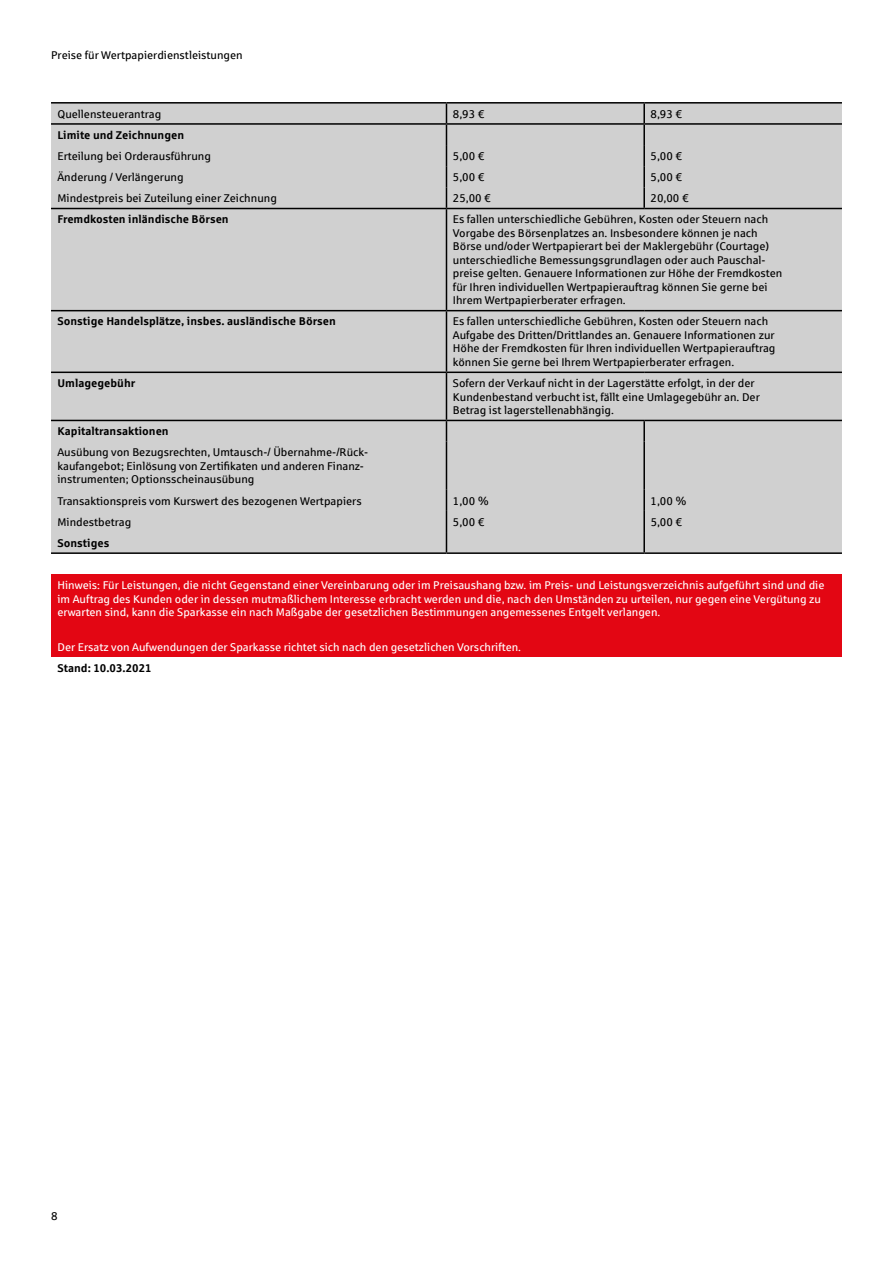
<style>
.page{position:relative;width:893px;height:1263px;background:#fff}
.page>*{position:absolute;margin:0;border:0;box-sizing:border-box;transform-origin:0 0}
.t1{font:11.25px/13.5px "Sparkasse Rg";color:#000}
.t2{font:11.25px/13.5px "Sparkasse Rg";color:#fff}
.t3{font:11.25px/13.5px "Sparkasse Rg Regular 2";color:#000}
.t4{font:700 11.25px "Sparkasse Rg";color:#000}
</style>
<div class="page">
<div style="left:51px;top:104px;width:791px;height:448px;background:#d0d0d0"></div>
<div style="left:51px;top:574px;width:791px;height:83px;background:#e30613"></div>
<svg style="left:643px;top:104px;width:2px;height:19px"></svg>
<hr style="left:643px;top:125px;width:2px;height:20px;background:#000">
<hr style="left:643px;top:145px;width:2px;height:21px;background:#000">
<hr style="left:643px;top:166px;width:2px;height:21px;background:#000">
<svg style="left:446px;top:104px;width:1px;height:104px"></svg>
<hr style="left:643px;top:187px;width:2px;height:21px;background:#000">
<hr style="left:446px;top:209px;width:1px;height:101px;background:#000">
<hr style="left:446px;top:311px;width:1px;height:61px;background:#000">
<hr style="left:446px;top:373px;width:1px;height:47px;background:#000">
<svg style="left:446px;top:421px;width:1px;height:21px"></svg>
<hr style="left:643px;top:421px;width:2px;height:21px;background:#000">
<hr style="left:446px;top:442px;width:1px;height:48px;background:#000">
<hr style="left:643px;top:442px;width:2px;height:48px;background:#000">
<hr style="left:643px;top:490px;width:2px;height:21px;background:#000">
<hr style="left:643px;top:511px;width:2px;height:21px;background:#000">
<svg style="left:446px;top:490px;width:1px;height:62px"></svg>
<hr style="left:643px;top:532px;width:2px;height:20px;background:#000">
<hr style="left:51px;top:123px;width:395px;height:2px;background:#000">
<hr style="left:446px;top:123px;width:198px;height:2px;background:#000">
<hr style="left:644px;top:123px;width:198px;height:2px;background:#000">
<hr style="left:51px;top:208px;width:395px;height:1px;background:#000">
<hr style="left:446px;top:208px;width:198px;height:1px;background:#000">
<hr style="left:644px;top:208px;width:198px;height:1px;background:#000">
<hr style="left:51px;top:310px;width:395px;height:1px;background:#000">
<hr style="left:446px;top:310px;width:198px;height:1px;background:#000">
<hr style="left:644px;top:310px;width:198px;height:1px;background:#000">
<hr style="left:51px;top:372px;width:395px;height:1px;background:#000">
<hr style="left:446px;top:372px;width:198px;height:1px;background:#000">
<hr style="left:644px;top:372px;width:198px;height:1px;background:#000">
<hr style="left:51px;top:420px;width:395px;height:1px;background:#000">
<hr style="left:446px;top:420px;width:198px;height:1px;background:#000">
<hr style="left:644px;top:420px;width:198px;height:1px;background:#000">
<hr style="left:51px;top:552px;width:395px;height:2px;background:#000">
<hr style="left:446px;top:552px;width:198px;height:2px;background:#000">
<hr style="left:644px;top:552px;width:198px;height:2px;background:#000">
<hr style="left:51px;top:102px;width:395px;height:2px;background:#000">
<hr style="left:446px;top:102px;width:198px;height:2px;background:#000">
<hr style="left:644px;top:102px;width:198px;height:2px;background:#000">
<p class="t1" style="left:51px;top:48px;width:193px">Preise für Wertpapierdienstleistungen</p>
<p class="t1" style="left:57px;top:107px;width:105px">Quellensteuerantrag</p>
<p class="t3" style="left:453px;top:107px;width:33px">8,93 €</p>
<p class="t3" style="left:651px;top:107px;width:33px">8,93 €</p>
<p class="t4" style="left:57px;top:128px;width:128px">Limite und Zeichnungen</p>
<p class="t3" style="left:57px;top:149px;width:155px">Erteilung bei Orderausführung</p>
<p class="t1" style="left:453px;top:149px;width:33px">5,00 €</p>
<p class="t1" style="left:651px;top:149px;width:33px">5,00 €</p>
<p class="t3" style="left:57px;top:170px;width:128px">Änderung / Verlängerung</p>
<p class="t1" style="left:453px;top:170px;width:33px">5,00 €</p>
<p class="t1" style="left:651px;top:170px;width:33px">5,00 €</p>
<p class="t1" style="left:57px;top:191px;width:221px">Mindestpreis bei Zuteilung einer Zeichnung</p>
<p class="t1" style="left:453px;top:191px;width:39px">25,00 €</p>
<p class="t1" style="left:651px;top:191px;width:39px">20,00 €</p>
<p class="t4" style="left:57px;top:212px;width:173px">Fremdkosten inländische Börsen</p>
<p class="t1" style="left:453px;top:212px;width:317px">Es fallen unterschiedliche Gebühren, Kosten oder Steuern nach<br>Vorgabe des Börsenplatzes an. Insbesondere können je nach</p>
<p class="t3" style="left:453px;top:239px;width:318px">Börse und/oder Wertpapierart bei der Maklergebühr (Courtage)</p>
<p class="t1" style="left:453px;top:253px;width:331px">unterschiedliche Bemessungsgrundlagen oder auch Pauschal&shy;preise gelten. Genauere Informationen zur Höhe der Fremdkosten für Ihren individuellen Wertpapierauftrag können Sie gerne bei Ihrem Wertpapierberater erfragen.</p>
<p class="t4" style="left:57px;top:314px;width:280px">Sonstige Handelsplätze, insbes. ausländische Börsen</p>
<p class="t1" style="left:453px;top:314px;width:317px">Es fallen unterschiedliche Gebühren, Kosten oder Steuern nach</p>
<p class="t3" style="left:453px;top:328px;width:323px">Aufgabe des Dritten/Drittlandes an. Genauere Informationen zur</p>
<p class="t1" style="left:453px;top:341px;width:324px">Höhe der Fremdkosten für Ihren individuellen Wertpapierauftrag können Sie gerne bei Ihrem Wertpapierberater erfragen.</p>
<p class="t4" style="left:57px;top:376px;width:79px">Umlagegebühr</p>
<p class="t1" style="left:453px;top:376px;width:308px">Sofern der Verkauf nicht in der Lagerstätte erfolgt, in der der<br>Kundenbestand verbucht ist, fällt eine Umlagegebühr an. Der<br>Betrag ist lagerstellenabhängig.</p>
<p class="t4" style="left:57px;top:424px;width:113px">Kapitaltransaktionen</p>
<p class="t3" style="left:57px;top:445px;width:311px">Ausübung von Bezugsrechten, Umtausch-/ Übernahme-/Rück&shy;kaufangebot; Einlösung von Zertifikaten und anderen Finanz&shy;instrumenten; Optionsscheinausübung</p>
<p class="t1" style="left:57px;top:493px;width:306px">Transaktionspreis vom Kurswert des bezogenen Wertpapiers</p>
<p class="t1" style="left:453px;top:493px;width:38px">1,00 %</p>
<p class="t1" style="left:651px;top:493px;width:38px">1,00 %</p>
<p class="t1" style="left:57px;top:515px;width:75px">Mindestbetrag</p>
<p class="t1" style="left:453px;top:515px;width:33px">5,00 €</p>
<p class="t1" style="left:651px;top:515px;width:33px">5,00 €</p>
<p class="t4" style="left:57px;top:536px;width:53px">Sonstiges</p>
<p class="t2" style="left:57px;top:578px;width:768px">Hinweis: Für Leistungen, die nicht Gegenstand einer Vereinbarung oder im Preisaushang bzw. im Preis- und Leistungsverzeichnis aufgeführt sind und die im Auftrag des Kunden oder in dessen mutmaßlichem Interesse erbracht werden und die, nach den Umständen zu urteilen, nur gegen eine Vergütung zu erwarten sind, kann die Sparkasse ein nach Maßgabe der gesetzlichen Bestimmungen angemessenes Entgelt verlangen.</p>
<p class="t2" style="left:57px;top:640px;width:465px">Der Ersatz von Aufwendungen der Sparkasse richtet sich nach den gesetzlichen Vorschriften.</p>
<p class="t4" style="left:57px;top:661px;width:96px">Stand: 10.03.2021</p>
<p class="t3" style="left:51px;top:1209px;width:8px">8</p>
</div>
